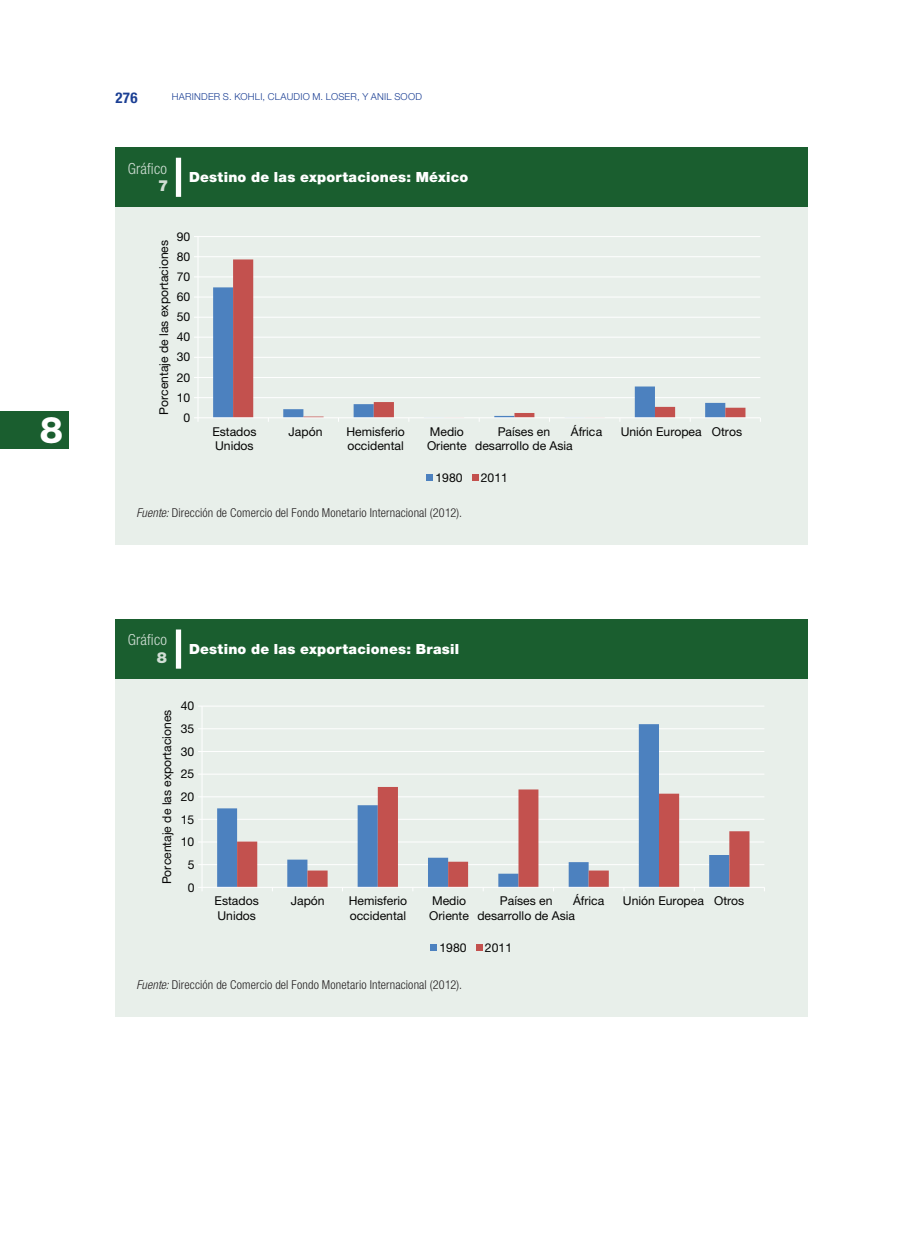
<style>
.page{position:relative;width:924px;height:1239px;background:#fff}
.page>*{position:absolute;margin:0;border:0;box-sizing:border-box;transform-origin:0 0}
.t1{font:800 36.75px "Helvetica Neue LT Std";color:#fff}
.t2{font:300 condensed 15.4px "Helvetica Neue LT Std";letter-spacing:.01em;color:#fff}
.t3{font:900 15.4px "Helvetica Neue LT Std";color:#fff}
.t4{font:700 condensed 14.88px "Helvetica Neue LT Std";color:#1b3f94}
.t5{font:900 14px "Helvetica Neue LT Std";letter-spacing:.015em;color:#fff}
.t6{font:12.25px/14.7px "Helvetica Neue LT Std";color:#050504}
.t7{font:300 condensed 12.25px "Helvetica Neue LT Std";letter-spacing:.01em;color:#231f20}
.t8{font:300 9.62px "Helvetica Neue LT Std";letter-spacing:.02em;color:#1b3f94}
.s1{font-style:italic}
</style>
<div class="page">
<div style="left:0;top:411px;width:68px;height:38px;background:#1a5e2f"></div>
<div style="left:116px;top:196px;width:692px;height:348px;background:#e8efea"></div>
<div style="left:116px;top:147px;width:692px;height:60px;background:#1a5e2f"></div>
<div style="left:176px;top:158px;width:5px;height:39px;background:#fff"></div>
<hr style="left:198px;top:236px;width:562px;height:1px;background:#fff">
<hr style="left:198px;top:256px;width:562px;height:1px;background:#fff">
<hr style="left:198px;top:276px;width:562px;height:1px;background:#fff">
<hr style="left:198px;top:297px;width:562px;height:1px;background:#fff">
<hr style="left:198px;top:317px;width:562px;height:1px;background:#fff">
<hr style="left:198px;top:337px;width:562px;height:1px;background:#fff">
<hr style="left:198px;top:357px;width:562px;height:1px;background:#fff">
<hr style="left:198px;top:377px;width:562px;height:1px;background:#fff">
<hr style="left:198px;top:397px;width:562px;height:1px;background:#fff">
<div style="left:213px;top:287px;width:20px;height:130px;background:#4c81bf"></div>
<svg style="left:233px;top:259px;width:512px;height:158px"></svg>
<hr style="left:198px;top:237px;width:1px;height:181px;background:#fff">
<hr style="left:198px;top:417px;width:562px;height:1px;background:#fff">
<div style="left:426px;top:475px;width:7px;height:6px;background:#4c81bf"></div>
<svg style="left:472px;top:475px;width:6px;height:6px"></svg>
<div style="left:116px;top:679px;width:692px;height:338px;background:#e8efea"></div>
<div style="left:116px;top:619px;width:692px;height:60px;background:#1a5e2f"></div>
<div style="left:176px;top:630px;width:5px;height:39px;background:#fff"></div>
<hr style="left:202px;top:706px;width:562px;height:1px;background:#fff">
<hr style="left:202px;top:728px;width:562px;height:1px;background:#fff">
<hr style="left:202px;top:751px;width:562px;height:1px;background:#fff">
<hr style="left:202px;top:774px;width:562px;height:1px;background:#fff">
<hr style="left:202px;top:796px;width:562px;height:1px;background:#fff">
<hr style="left:202px;top:819px;width:562px;height:1px;background:#fff">
<hr style="left:202px;top:842px;width:562px;height:1px;background:#fff">
<hr style="left:202px;top:864px;width:562px;height:1px;background:#fff">
<svg style="left:217px;top:724px;width:442px;height:163px"></svg>
<svg style="left:237px;top:787px;width:513px;height:100px"></svg>
<hr style="left:202px;top:706px;width:1px;height:181px;background:#fff">
<hr style="left:202px;top:887px;width:562px;height:1px;background:#fff">
<div style="left:431px;top:944px;width:6px;height:7px;background:#4c81bf"></div>
<div style="left:476px;top:944px;width:6px;height:7px;background:#c3514e"></div>
<h1 class="t1" style="left:40px;top:408px;width:25px">8</h1>
<p class="t4" style="left:116px;top:89px;width:24px">276</p>
<p class="t8" style="left:172px;top:90px;width:252px">HARINDER S. KOHLI, CLAUDIO M. LOSER, Y ANIL SOOD</p>
<p class="t2" style="left:128px;top:159px;width:41px">Gráfico</p>
<p class="t3" style="left:158px;top:177px;width:12px">7</p>
<p class="t5" style="left:189px;top:169px;width:281px">Destino de las exportaciones: México</p>
<p class="t6" style="left:177px;top:229px;width:15px">90</p>
<p class="t6" style="left:156px;top:415px;width:176px;rotate:-90deg">Porcentaje de las exportaciones</p>
<p class="t6" style="left:177px;top:249px;width:15px">80</p>
<p class="t6" style="left:177px;top:269px;width:15px">70</p>
<p class="t6" style="left:177px;top:289px;width:15px">60</p>
<p class="t6" style="left:177px;top:309px;width:15px">50</p>
<p class="t6" style="left:177px;top:329px;width:15px">40</p>
<p class="t6" style="left:177px;top:350px;width:15px">30</p>
<p class="t6" style="left:177px;top:370px;width:15px">20</p>
<p class="t6" style="left:177px;top:390px;width:15px">10</p>
<p class="t6" style="left:184px;top:410px;width:8px">0</p>
<p class="t6" style="left:212px;top:424px;width:46px">Estados<br>Unidos</p>
<p class="t6" style="left:289px;top:424px;width:35px">Japón</p>
<p class="t6" style="left:346px;top:424px;width:60px">Hemisferio occidental</p>
<p class="t6" style="left:427px;top:424px;width:41px">Medio<br>Oriente</p>
<p class="t6" style="left:475px;top:424px;width:99px;text-align:center">Países en desarrollo de Asia</p>
<p class="t6" style="left:571px;top:424px;width:33px">África</p>
<p class="t6" style="left:621px;top:424px;width:123px">Unión Europea Otros</p>
<p class="t6" style="left:435px;top:470px;width:29px">1980</p>
<p class="t6" style="left:481px;top:470px;width:29px">2011</p>
<p class="t7" style="left:136px;top:506px;width:327px"><span class="s1">Fuente:</span> Dirección de Comercio del Fondo Monetario Internacional (2012).</p>
<p class="t2" style="left:128px;top:631px;width:41px">Gráfico</p>
<p class="t3" style="left:157px;top:648px;width:12px">8</p>
<p class="t5" style="left:189px;top:640px;width:272px">Destino de las exportaciones: Brasil</p>
<p class="t6" style="left:181px;top:698px;width:15px">40</p>
<p class="t6" style="left:159px;top:884px;width:176px;rotate:-90deg">Porcentaje de las exportaciones</p>
<p class="t6" style="left:181px;top:721px;width:15px">35</p>
<p class="t6" style="left:181px;top:744px;width:15px">30</p>
<p class="t6" style="left:181px;top:766px;width:15px">25</p>
<p class="t6" style="left:181px;top:789px;width:15px">20</p>
<p class="t6" style="left:181px;top:812px;width:15px">15</p>
<p class="t6" style="left:181px;top:834px;width:15px">10</p>
<p class="t6" style="left:188px;top:857px;width:8px">5</p>
<p class="t6" style="left:188px;top:880px;width:8px">0</p>
<p class="t6" style="left:215px;top:893px;width:46px">Estados<br>Unidos</p>
<p class="t6" style="left:291px;top:893px;width:35px">Japón</p>
<p class="t6" style="left:349px;top:893px;width:60px">Hemisferio occidental</p>
<p class="t6" style="left:429px;top:893px;width:41px">Medio<br>Oriente</p>
<p class="t6" style="left:477px;top:893px;width:99px;text-align:center">Países en desarrollo de Asia</p>
<p class="t6" style="left:573px;top:893px;width:33px">África</p>
<p class="t6" style="left:623px;top:893px;width:123px">Unión Europea Otros</p>
<p class="t6" style="left:440px;top:940px;width:29px">1980</p>
<p class="t6" style="left:485px;top:940px;width:29px">2011</p>
<p class="t7" style="left:136px;top:978px;width:327px"><span class="s1">Fuente:</span> Dirección de Comercio del Fondo Monetario Internacional (2012).</p>
</div>
